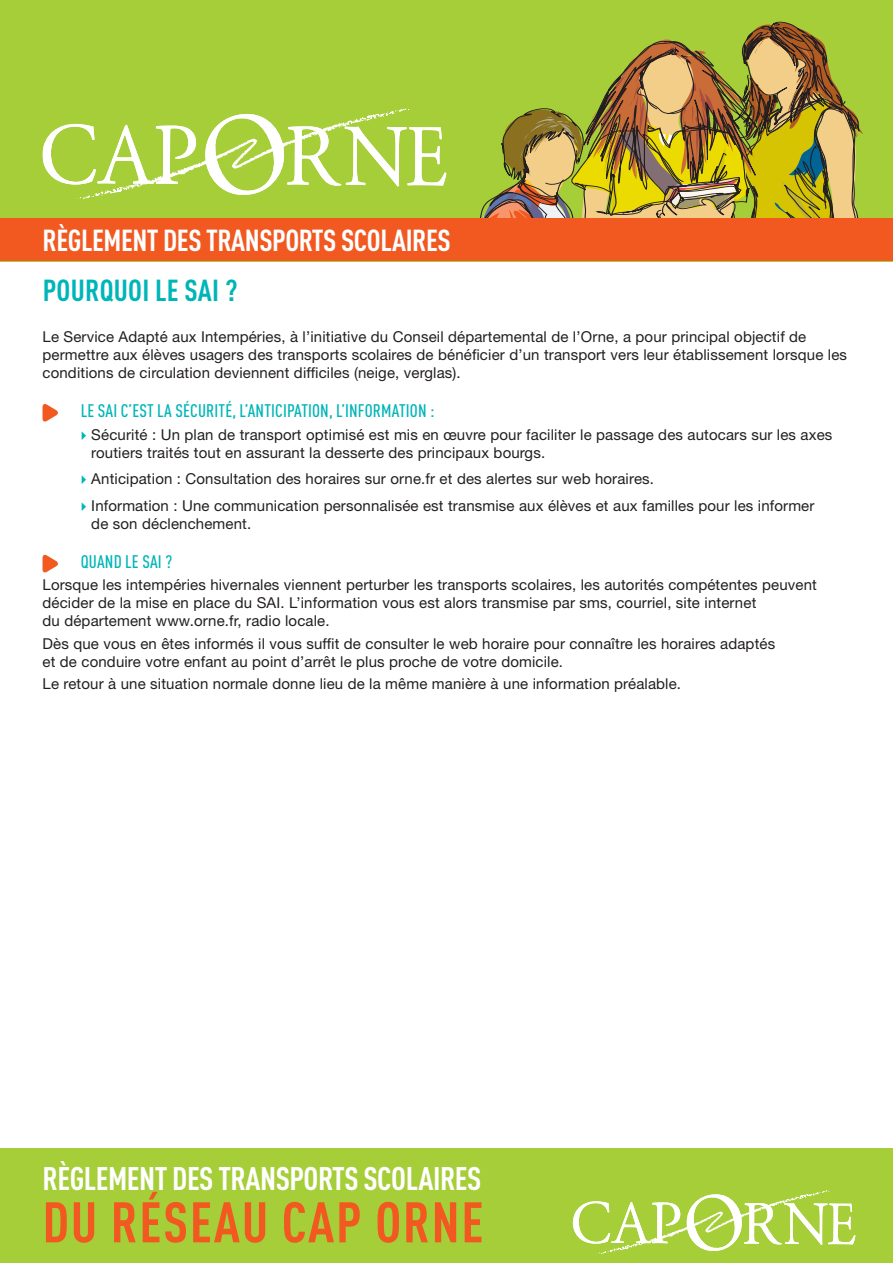
<style>
.page{position:relative;width:893px;height:1263px;background:#fff}
.page>*{position:absolute;margin:0;border:0;box-sizing:border-box;transform-origin:0 0}
.t1{font:700 condensed 56.25px "DIN Pro";letter-spacing:.03em;color:#f15921}
.t2{font:700 condensed 32.25px "DIN Pro";letter-spacing:-.015em;color:#fff}
.t3{font:700 condensed 30px "DIN Pro";letter-spacing:-.015em;color:#fff}
.t4{font:700 condensed 30px "DIN Pro";letter-spacing:.01em;color:#00b5b8}
.t5{font:500 condensed 18px "DIN Pro";letter-spacing:.01em;color:#00b5b8}
.t6{font:15px/18px "Helvetica Neue LT Std";letter-spacing:.01em;color:#231f20}
</style>
<div class="page">
<div style="left:0;top:0;width:893px;height:261px;background:#a6ce39"></div>
<div style="left:0;top:218px;width:893px;height:43px;background:#f15921"></div>
<div style="left:0;top:1148px;width:893px;height:115px;background:#a6ce39"></div>
<svg style="left:573px;top:1190px;width:282px;height:63px"></svg>
<svg style="left:43px;top:21px;width:820px;height:197px"></svg>
<svg style="left:43px;top:404px;width:15px;height:18px"></svg>
<svg style="left:43px;top:554px;width:15px;height:19px"></svg>
<h3 class="t3" style="left:43px;top:218px;width:410px">RÈGLEMENT DES TRANSPORTS SCOLAIRES</h3>
<h3 class="t4" style="left:43px;top:268px;width:196px">POURQUOI LE SAI ?</h3>
<p class="t6" style="left:43px;top:327px;width:806px">Le Service Adapté aux Intempéries, à l’initiative du Conseil départemental de l’Orne, a pour principal objectif de permettre aux élèves usagers des transports scolaires de bénéficier d’un transport vers leur établissement lorsque les conditions de circulation deviennent difficiles (neige, verglas).</p>
<p class="t5" style="left:81px;top:398px;width:355px">LE SAI C’EST LA SÉCURITÉ, L’ANTICIPATION, L’INFORMATION :</p>
<p class="t6" style="left:91px;top:425px;width:743px">Sécurité : Un plan de transport optimisé est mis en œuvre pour faciliter le passage des autocars sur les axes routiers traités tout en assurant la desserte des principaux bourgs.</p>
<p class="t6" style="left:91px;top:465px;width:725px;line-height:26.5px">Anticipation : Consultation des horaires sur orne.fr et des alertes sur web horaires.<br>Information : Une communication personnalisée est transmise aux élèves et aux familles pour les informer</p>
<p class="t6" style="left:91px;top:514px;width:162px">de son déclenchement.</p>
<p class="t5" style="left:81px;top:548px;width:93px">QUAND LE SAI ?</p>
<p class="t6" style="left:43px;top:576px;width:776px">Lorsque les intempéries hivernales viennent perturber les transports scolaires, les autorités compétentes peuvent décider de la mise en place du SAI. L’information vous est alors transmise par sms, courriel, site internet<br>du département www.orne.fr, radio locale.</p>
<p class="t6" style="left:43px;top:634px;width:734px">Dès que vous en êtes informés il vous suffit de consulter le web horaire pour connaître les horaires adaptés et de conduire votre enfant au point d’arrêt le plus proche de votre domicile.</p>
<p class="t6" style="left:43px;top:674px;width:640px">Le retour à une situation normale donne lieu de la même manière à une information préalable.</p>
<h2 class="t2" style="left:43px;top:1154px;width:440px">RÈGLEMENT DES TRANSPORTS SCOLAIRES</h2>
<h1 class="t1" style="left:43px;top:1180px;width:443px">DU RÉSEAU CAP ORNE</h1>
</div>
